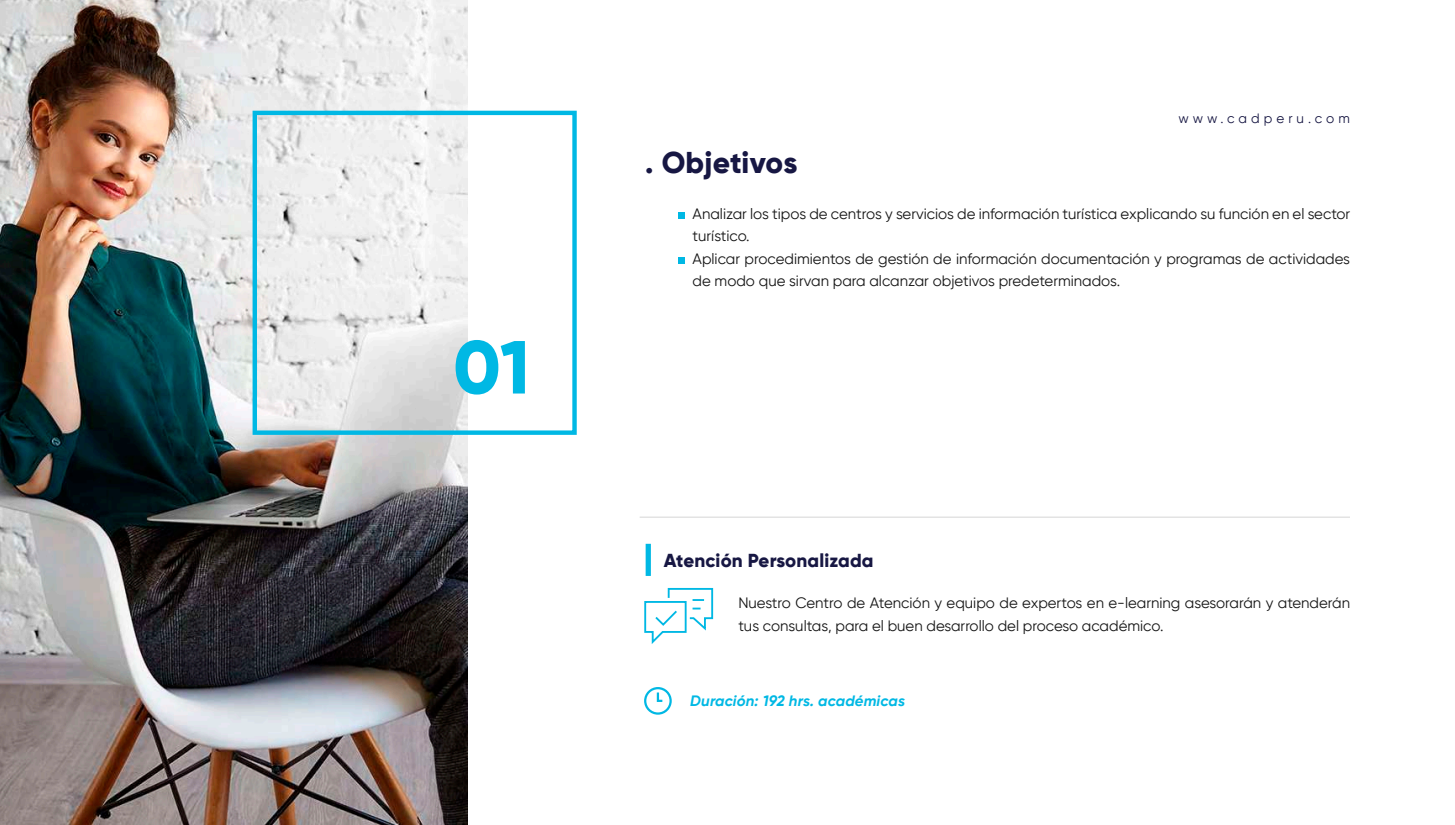
<style>
.page{position:relative;width:1455px;height:825px;background:#fff}
.page>*{position:absolute;margin:0;border:0;box-sizing:border-box;transform-origin:0 0}
.t1{font:800 75px "Gilroy";color:#00b8e4}
.t2{font:800 30px "Gilroy";color:#171743}
.t3{font:800 18.75px "Gilroy";letter-spacing:.01em;color:#171743}
.t4{font:15px/22.5px "Gilroy";color:#151515}
.t5{font:italic 700 15px "Gilroy";letter-spacing:.01em;color:#00b8e4}
.t6{font:13.5px "Gilroy";letter-spacing:.3em;color:#171743}
</style>
<div class="page">
<img style="left:0;top:0;width:468px;height:825px">
<div style="left:253px;top:111px;width:324px;height:324px;border:4px solid #00b8e4"></div>
<div style="left:644px;top:687px;width:28px;height:28px;border:2px solid #00b8e4;border-radius:50%"></div>
<svg style="left:656px;top:690px;width:9px;height:12px"></svg>
<div style="left:646px;top:544px;width:5px;height:32px;background:#00b8e4"></div>
<svg style="left:644px;top:588px;width:70px;height:56px"></svg>
<hr style="left:640px;top:517px;width:710px;height:1px;background:#d5d5d5">
<svg style="left:679px;top:212px;width:6px;height:6px"></svg>
<svg style="left:679px;top:258px;width:6px;height:6px"></svg>
<h1 class="t1" style="left:453px;top:320px;width:78px">01</h1>
<p class="t6" style="left:1178px;top:110px;width:173px">www.cadperu.com</p>
<h2 class="t2" style="left:645px;top:143px;width:154px">. Objetivos</h2>
<p class="t4" style="left:693px;top:202px;width:659px">Analizar los tipos de centros y servicios de información turística explicando su función en el sector turístico.<br>Aplicar procedimientos de gestión de información documentación y programas de actividades de modo que sirvan para alcanzar objetivos predeterminados.</p>
<p class="t3" style="left:664px;top:549px;width:211px">Atención Personalizada</p>
<p class="t4" style="left:738px;top:591px;width:613px">Nuestro Centro de Atención y equipo de expertos en e-learning asesorarán y atenderán tus consultas, para el buen desarrollo del proceso académico.</p>
<p class="t5" style="left:690px;top:691px;width:216px">Duración: 192 hrs. académicas</p>
</div>
